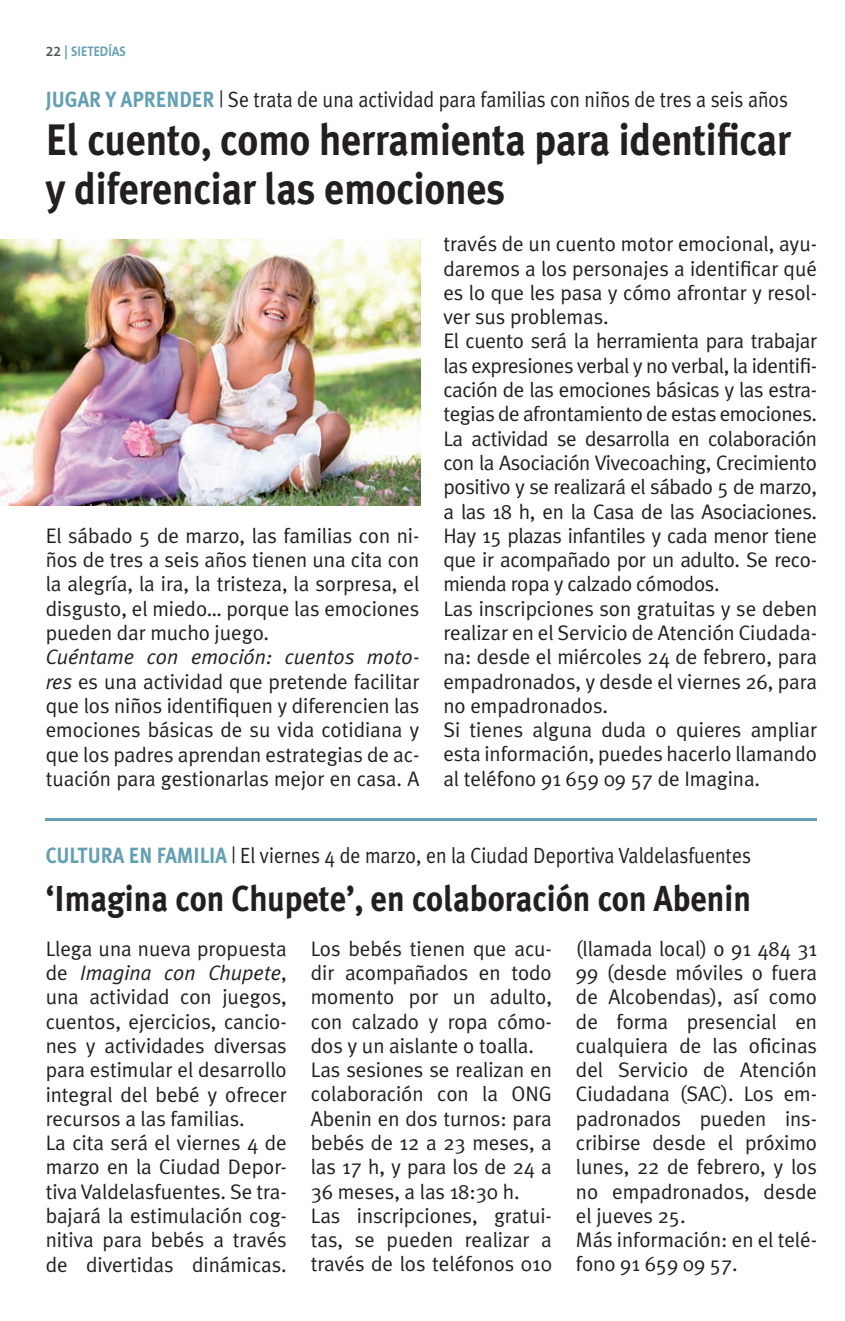
<style>
.page{position:relative;width:845px;height:1321px;background:#fff}
.page>*{position:absolute;margin:0;border:0;box-sizing:border-box;transform-origin:0 0}
.t1{font:700 44px/48px "Meta Plus";letter-spacing:-.005em;color:#231f20;scale:.9 1}
.t2{font:700 36px "Meta Plus";color:#231f20;scale:.9 1}
.t3{font:22px "Meta Plus Normal";color:#231f20;scale:.9 1}
.t4{font:21px/24.2px "Meta Plus Normal";letter-spacing:-.005em;color:#231f20}
.t5{font:700 14px "The Sans B7";color:#64a0b4}
.s1{font-family:"The Sans B6";font-weight:600;color:#475354}
.s2{font-family:"Meta Plus";font-weight:700;color:#64a0b4}
.s3{font-style:italic}
</style>
<div class="page">
<img style="left:0;top:239px;width:420px;height:266px">
<hr style="left:46px;top:818px;width:771px;height:2px;background:#64a0b4">
<p class="t5" style="left:46px;top:44px;width:82px"><span class="s1">22</span> | SIETEDÍAS</p>
<p class="t3" style="left:46px;top:87px;width:826px"><span class="s2">JUGAR Y APRENDER</span> | Se trata de una actividad para familias con niños de tres a seis años</p>
<h1 class="t1" style="left:46px;top:116px;width:829px">El cuento, como herramienta para identificar y diferenciar las emociones</h1>
<p class="t4" style="left:46px;top:523px;width:375px;text-align:justify">El sábado 5 de marzo, las familias con ni&shy;ños de tres a seis años tienen una cita con la alegría, la ira, la tristeza, la sorpresa, el disgusto, el miedo… porque las emociones pueden dar mucho juego.</p>
<p class="t4" style="left:46px;top:644px;width:375px;text-align:justify"><span class="s3">Cuéntame con emoción: cuentos moto&shy;res</span> es una actividad que pretende facilitar que los niños identifiquen y diferencien las emociones básicas de su vida cotidiana y que los padres aprendan estrategias de ac&shy;tuación para gestionarlas mejor en casa. A</p>
<p class="t4" style="left:443px;top:232px;width:375px">través de un cuento motor emocional, ayu&shy;daremos a los personajes a identificar qué es lo que les pasa y cómo afrontar y resol&shy;ver sus problemas.<br>El cuento será la herramienta para trabajar las expresiones verbal y no verbal, la identifi&shy;cación de las emociones básicas y las estra&shy;tegias de afrontamiento de estas emociones.<br>La actividad se desarrolla en colaboración con la Asociación Vivecoaching, Crecimiento positivo y se realizará el sábado 5 de marzo, a las 18 h, en la Casa de las Asociaciones.<br>Hay 15 plazas infantiles y cada menor tiene que ir acompañado por un adulto. Se reco&shy;mienda ropa y calzado cómodos.<br>Las inscripciones son gratuitas y se deben realizar en el Servicio de Atención Ciudada&shy;na: desde el miércoles 24 de febrero, para empadronados, y desde el viernes 26, para no empadronados.<br>Si tienes alguna duda o quieres ampliar esta información, puedes hacerlo llamando al teléfono 91 659 09 57 de Imagina.</p>
<p class="t3" style="left:46px;top:842px;width:785px"><span class="s2">CULTURA EN FAMILIA</span> | El viernes 4 de marzo, en la Ciudad Deportiva Valdelasfuentes</p>
<h2 class="t2" style="left:46px;top:877px;width:785px">‘Imagina con Chupete’, en colaboración con Abenin</h2>
<p class="t4" style="left:46px;top:936px;width:243px">Llega una nueva propuesta de <span class="s3">Imagina con Chupete</span>, una actividad con juegos, cuentos, ejercicios, cancio&shy;nes y actividades diversas para estimular el desarrollo integral del bebé y ofrecer recursos a las familias.<br>La cita será el viernes 4 de marzo en la Ciudad Depor&shy;tiva Valdelasfuentes. Se tra&shy;bajará la estimulación cog&shy;nitiva para bebés a través de divertidas dinámicas.</p>
<p class="t4" style="left:311px;top:936px;width:243px">Los bebés tienen que acu&shy;dir acompañados en todo momento por un adulto, con calzado y ropa cómo&shy;dos y un aislante o toalla.<br>Las sesiones se realizan en colaboración con la ONG<br>Abenin en dos turnos: para bebés de 12 a 23 meses, a las 17 h, y para los de 24 a<br>36 meses, a las 18:30 h.<br>Las inscripciones, gratui&shy;tas, se pueden realizar a través de los teléfonos 010</p>
<p class="t4" style="left:576px;top:936px;width:243px">(llamada local) o 91 484 31<br>99 (desde móviles o fuera de Alcobendas), así como de forma presencial en cualquiera de las oficinas del Servicio de Atención<br>Ciudadana (SAC). Los em&shy;padronados pueden ins&shy;cribirse desde el próximo lunes, 22 de febrero, y los no empadronados, desde el jueves 25.<br>Más información: en el telé&shy;fono 91 659 09 57.</p>
</div>
